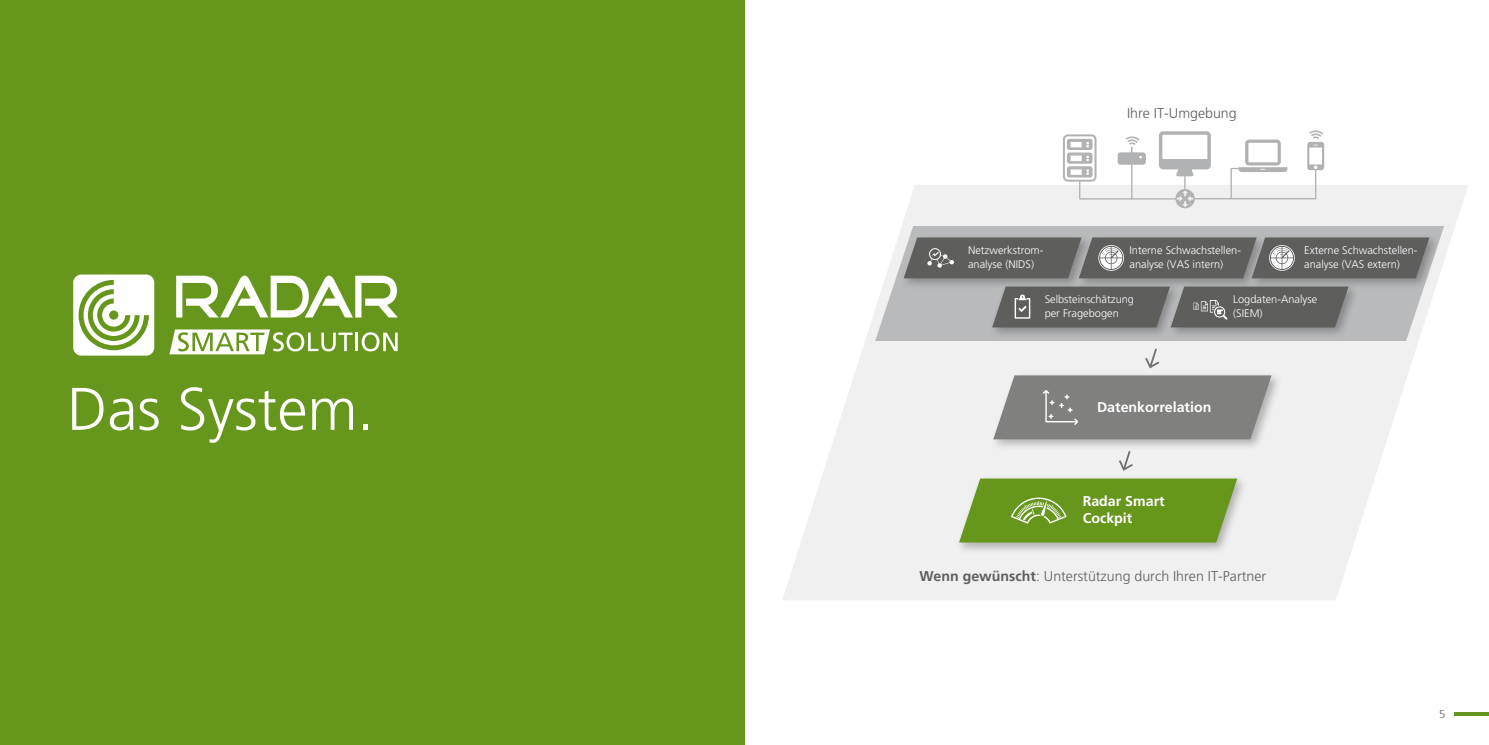
<style>
.page{position:relative;width:1489px;height:745px;background:#fff}
.page>*{position:absolute;margin:0;border:0;box-sizing:border-box;transform-origin:0 0}
.t1{font:300 60px "Frutiger 45";color:#fff}
.t2{font:300 14.12px "Frutiger LT Pro";color:#5e5e5d}
.t3{font:700 14.12px/17px "Frutiger LT Pro";color:#fff}
.t4{font:300 11.25px "Frutiger 45";color:#5e5e5d}
.t5{font:300 11px/13.2px "Frutiger LT Pro";color:#fff}
.s1{font-weight:700}
</style>
<div class="page">
<hr style="left:1453px;top:712px;width:35px;height:3px;background:#67961d">
<div style="left:0;top:0;width:744px;height:744px;background:#67961d"></div>
<svg style="left:783px;top:185px;width:685px;height:414px;fill:#f0f0f0"></svg>
<svg style="left:875px;top:226px;width:568px;height:115px;fill:#b9babb"></svg>
<img style="left:1096px;top:230px;width:148px;height:49px">
<img style="left:984px;top:279px;width:179px;height:62px">
<img style="left:1163px;top:279px;width:199px;height:62px">
<img style="left:986px;top:368px;width:300px;height:85px">
<img style="left:951px;top:471px;width:300px;height:85px">
<img style="left:1244px;top:230px;width:199px;height:62px">
<img style="left:896px;top:230px;width:200px;height:62px">
<svg style="left:1062px;top:130px;width:261px;height:78px"></svg>
<svg style="left:903px;top:237px;width:526px;height:41px;background:#696969"></svg>
<svg style="left:959px;top:478px;width:278px;height:64px;background:#749e32"></svg>
<svg style="left:992px;top:286px;width:356px;height:41px;background:#676766"></svg>
<svg style="left:993px;top:375px;width:278px;height:64px;background:#898988"></svg>
<svg style="left:1145px;top:346px;width:14px;height:22px"></svg>
<svg style="left:1118px;top:448px;width:14px;height:23px"></svg>
<svg style="left:176px;top:275px;width:222px;height:42px"></svg>
<svg style="left:73px;top:274px;width:81px;height:81px"></svg>
<hr style="left:355px;top:332px;width:3px;height:19px;background:#fff">
<svg style="left:361px;top:332px;width:36px;height:19px"></svg>
<svg style="left:169px;top:329px;width:183px;height:25px"></svg>
<h1 class="t1" style="left:67px;top:375px;width:308px">Das System.</h1>
<p class="t5" style="left:968px;top:244px;width:77px">Netzwerkstrom&shy;analyse (NIDS)</p>
<p class="t2" style="left:1127px;top:105px;width:111px">Ihre IT-Umgebung</p>
<p class="t5" style="left:1129px;top:244px;width:113px">Interne Schwachstellen&shy;analyse (VAS intern)</p>
<p class="t5" style="left:1304px;top:244px;width:115px">Externe Schwachstellen&shy;analyse (VAS extern)</p>
<p class="t5" style="left:1044px;top:293px;width:91px">Selbsteinschätzung per Fragebogen</p>
<p class="t5" style="left:1233px;top:293px;width:85px">Logdaten-Analyse (SIEM)</p>
<p class="t3" style="left:1096px;top:398px;width:116px">Datenkorrelation</p>
<p class="t3" style="left:1082px;top:492px;width:83px">Radar Smart<br>Cockpit</p>
<p class="t2" style="left:919px;top:567px;width:348px"><span class="s1">Wenn gewünscht</span>: Unterstützung durch Ihren IT-Partner</p>
<p class="t4" style="left:1438px;top:707px;width:8px">5</p>
</div>
